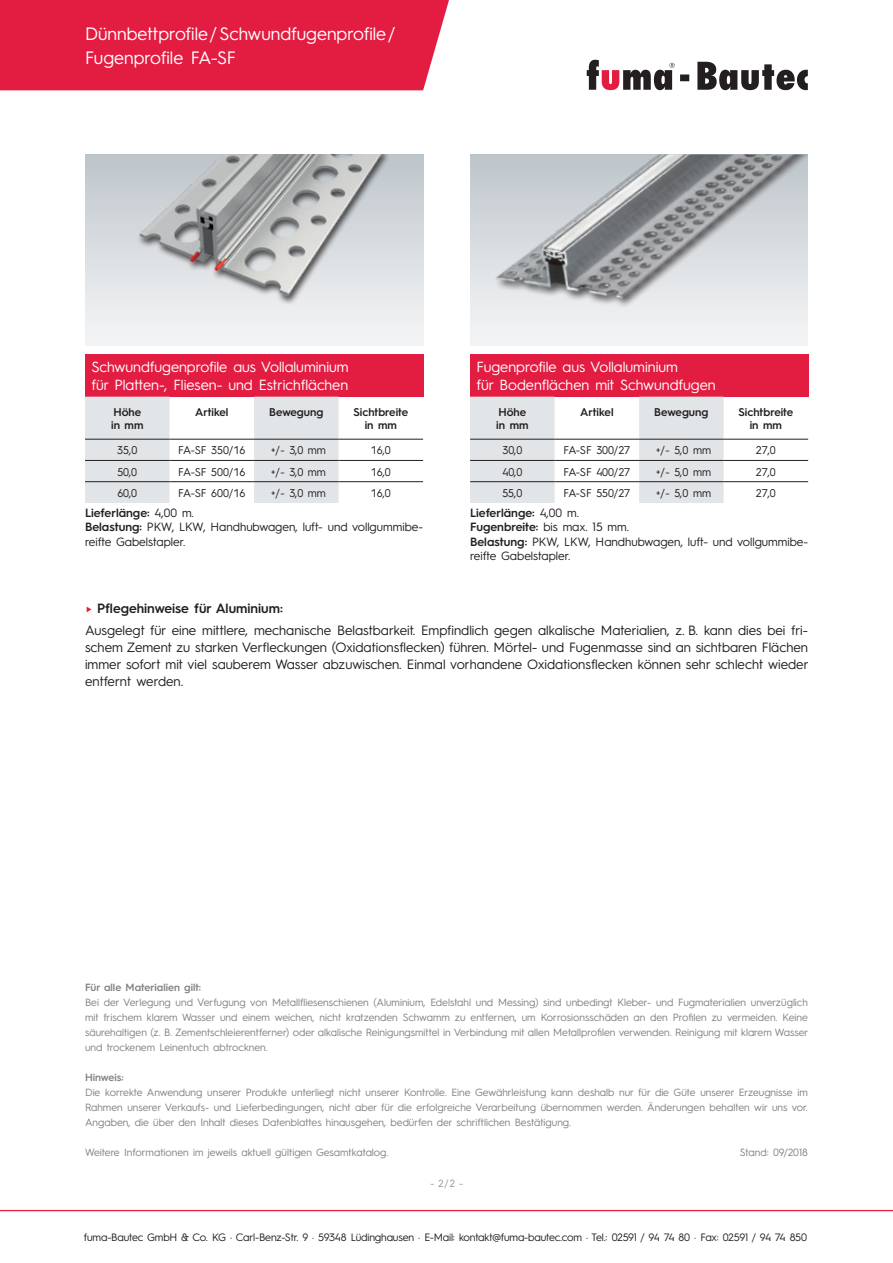
<style>
.page{position:relative;width:893px;height:1263px;background:#fff}
.page>*{position:absolute;margin:0;border:0;box-sizing:border-box;transform-origin:0 0}
.t1{font:18px/24px "Hurme Geometric Sans 3";color:#fff}
.t2{font:14.7px/18px "Hurme Geometric Sans 3";color:#fff}
.t3{font:13.5px/17px "Hurme Geometric Sans 3";color:#231f20}
.t4{font:12px/14.4px "Hurme Geometric Sans 3";color:#231f20}
.t5{font:11.25px "Hurme Geometric Sans 3";color:#231f20}
.t6{font:600 11.25px/13.5px "Hurme Geometric Sans 3";color:#231f20}
.t7{font:10.8px "Hurme Geometric Sans 3";letter-spacing:-.015em;color:#231f20}
.t8{font:10.5px/15px "Hurme Geometric Sans 3";color:#808285;text-align:justify}
.t9{font:600 10.5px "Hurme Geometric Sans 3";color:#808285}
.t10{font:10.5px "Hurme Geometric Sans 3";color:#939598}
.s1{font-weight:600}
.s2{font-weight:600;color:#e31c41}
</style>
<div class="page">
<div style="left:85px;top:154px;width:338px;height:191px;background:linear-gradient(to bottom,#bec5cb,#f5f6f6)"></div>
<div style="left:136px;top:154px;width:254px;height:152px;background:#231f20;opacity:.8"></div>
<img style="left:131px;top:154px;width:256px;height:147px">
<div style="left:470px;top:154px;width:338px;height:191px;background:linear-gradient(to bottom,#bec5cb,#f5f6f6)"></div>
<img style="left:477px;top:154px;width:331px;height:168px">
<div style="left:85px;top:354px;width:338px;height:43px;background:#e31c41"></div>
<div style="left:85px;top:397px;width:85px;height:106px;background:#e1e5e8"></div>
<div style="left:254px;top:397px;width:85px;height:106px;background:#e1e5e8"></div>
<hr style="left:85px;top:460px;width:85px;height:1px;background:#231f20">
<hr style="left:170px;top:460px;width:84px;height:1px;background:#231f20">
<hr style="left:254px;top:460px;width:85px;height:1px;background:#231f20">
<hr style="left:339px;top:460px;width:84px;height:1px;background:#231f20">
<hr style="left:85px;top:439px;width:85px;height:1px;background:#231f20">
<hr style="left:170px;top:439px;width:84px;height:1px;background:#231f20">
<hr style="left:254px;top:439px;width:85px;height:1px;background:#231f20">
<hr style="left:339px;top:439px;width:84px;height:1px;background:#231f20">
<hr style="left:85px;top:481px;width:85px;height:1px;background:#231f20">
<hr style="left:170px;top:481px;width:84px;height:1px;background:#231f20">
<hr style="left:254px;top:481px;width:85px;height:1px;background:#231f20">
<hr style="left:339px;top:481px;width:84px;height:1px;background:#231f20">
<div style="left:470px;top:354px;width:338px;height:43px;background:#e31c41"></div>
<div style="left:470px;top:397px;width:85px;height:106px;background:#e1e5e8"></div>
<div style="left:639px;top:397px;width:85px;height:106px;background:#e1e5e8"></div>
<hr style="left:470px;top:460px;width:85px;height:1px;background:#231f20">
<hr style="left:555px;top:460px;width:84px;height:1px;background:#231f20">
<hr style="left:639px;top:460px;width:85px;height:1px;background:#231f20">
<hr style="left:724px;top:460px;width:84px;height:1px;background:#231f20">
<hr style="left:470px;top:481px;width:85px;height:1px;background:#231f20">
<hr style="left:555px;top:481px;width:84px;height:1px;background:#231f20">
<hr style="left:639px;top:481px;width:85px;height:1px;background:#231f20">
<hr style="left:724px;top:481px;width:84px;height:1px;background:#231f20">
<hr style="left:470px;top:439px;width:85px;height:1px;background:#231f20">
<hr style="left:555px;top:439px;width:84px;height:1px;background:#231f20">
<hr style="left:639px;top:439px;width:85px;height:1px;background:#231f20">
<hr style="left:724px;top:439px;width:84px;height:1px;background:#231f20">
<div style="left:0;top:0;width:449px;height:90px;background:#e31c41"></div>
<svg style="left:680px;top:62px;width:128px;height:28px"></svg>
<svg style="left:587px;top:60px;width:87px;height:30px"></svg>
<hr style="left:0;top:1210px;width:893px;height:1px;background:#e31c41">
<h1 class="t1" style="left:85px;top:21px;width:312px">Dünnbettprofile/Schwundfugenprofile/<br>Fugenprofile FA-SF</h1>
<h2 class="t2" style="left:91px;top:357px;width:259px">Schwundfugenprofile aus Vollaluminium für Platten-, Fliesen- und Estrichflächen</h2>
<p class="t6" style="left:111px;top:404px;width:34px">Höhe in mm</p>
<p class="t6" style="left:195px;top:404px;width:35px">Artikel</p>
<p class="t6" style="left:269px;top:404px;width:56px">Bewegung</p>
<p class="t6" style="left:353px;top:404px;width:56px;text-align:center">Sichtbreite in mm</p>
<p class="t5" style="left:117px;top:443px;width:21px">35,0</p>
<p class="t5" style="left:178px;top:443px;width:69px">FA-SF 350/16</p>
<p class="t5" style="left:271px;top:443px;width:56px">+/- 3,0 mm</p>
<p class="t5" style="left:371px;top:443px;width:22px">16,0</p>
<p class="t5" style="left:117px;top:464px;width:21px">50,0</p>
<p class="t5" style="left:178px;top:464px;width:69px">FA-SF 500/16</p>
<p class="t5" style="left:271px;top:464px;width:56px">+/- 3,0 mm</p>
<p class="t5" style="left:371px;top:464px;width:22px">16,0</p>
<p class="t5" style="left:117px;top:485px;width:21px">60,0</p>
<p class="t5" style="left:178px;top:485px;width:69px">FA-SF 600/16</p>
<p class="t5" style="left:271px;top:485px;width:56px">+/- 3,0 mm</p>
<p class="t5" style="left:371px;top:485px;width:22px">16,0</p>
<p class="t4" style="left:85px;top:505px;width:340px"><span class="s1">Lieferlänge:</span> 4,00 m.<br><span class="s1">Belastung:</span> PKW, LKW, Handhubwagen, luft- und vollgummibe&shy;reifte Gabelstapler.</p>
<h2 class="t2" style="left:476px;top:357px;width:241px">Fugenprofile aus Vollaluminium<br>für Bodenflächen mit Schwundfugen</h2>
<p class="t6" style="left:496px;top:404px;width:34px">Höhe in mm</p>
<p class="t6" style="left:580px;top:404px;width:35px">Artikel</p>
<p class="t6" style="left:654px;top:404px;width:56px">Bewegung</p>
<p class="t6" style="left:738px;top:404px;width:56px;text-align:center">Sichtbreite in mm</p>
<p class="t5" style="left:502px;top:443px;width:21px">30,0</p>
<p class="t5" style="left:563px;top:443px;width:68px">FA-SF 300/27</p>
<p class="t5" style="left:656px;top:443px;width:56px">+/- 5,0 mm</p>
<p class="t5" style="left:756px;top:443px;width:21px">27,0</p>
<p class="t5" style="left:502px;top:464px;width:21px">40,0</p>
<p class="t5" style="left:563px;top:464px;width:68px">FA-SF 400/27</p>
<p class="t5" style="left:656px;top:464px;width:56px">+/- 5,0 mm</p>
<p class="t5" style="left:756px;top:464px;width:21px">27,0</p>
<p class="t5" style="left:502px;top:485px;width:21px">55,0</p>
<p class="t5" style="left:563px;top:485px;width:68px">FA-SF 550/27</p>
<p class="t5" style="left:656px;top:485px;width:56px">+/- 5,0 mm</p>
<p class="t5" style="left:756px;top:485px;width:21px">27,0</p>
<p class="t4" style="left:470px;top:505px;width:340px"><span class="s1">Lieferlänge:</span> 4,00 m.<br><span class="s1">Fugenbreite:</span> bis max. 15 mm.<br><span class="s1">Belastung:</span> PKW, LKW, Handhubwagen, luft- und vollgummibe&shy;reifte Gabelstapler.</p>
<p class="t3" style="left:85px;top:597px;width:724px;line-height:21.1px"><span class="s2">►</span> <span class="s1">Pflegehinweise für Aluminium:<br></span>Ausgelegt für eine mittlere, mechanische Belastbarkeit. Empfindlich gegen alkalische Materialien, z. B. kann dies bei fri-</p>
<p class="t3" style="left:85px;top:637px;width:725px;text-align:justify">schem Zement zu starken Verfleckungen (Oxidationsflecken) führen. Mörtel- und Fugenmasse sind an sichtbaren Flächen immer sofort mit viel sauberem Wasser abzuwischen. Einmal vorhandene Oxidationsflecken können sehr schlecht wieder entfernt werden.</p>
<p class="t9" style="left:85px;top:980px;width:118px">Für alle Materialien gilt:</p>
<p class="t8" style="left:85px;top:994px;width:725px">Bei der Verlegung und Verfugung von Metallfliesenschienen (Aluminium, Edelstahl und Messing) sind unbedingt Kleber- und Fugmaterialien unverzüglich mit frischem klarem Wasser und einem weichen, nicht kratzenden Schwamm zu entfernen, um Korrosionsschäden an den Profilen zu vermeiden. Keine säurehaltigen (z. B. Zementschleierentferner) oder alkalische Reinigungsmittel in Verbindung mit allen Metallprofilen verwenden. Reinigung mit klarem Wasser und trockenem Leinentuch abtrocknen.</p>
<p class="t9" style="left:85px;top:1070px;width:40px">Hinweis:</p>
<p class="t8" style="left:85px;top:1084px;width:724px">Die korrekte Anwendung unserer Produkte unterliegt nicht unserer Kontrolle. Eine Gewährleistung kann deshalb nur für die Güte unserer Erzeugnisse im Rahmen unserer Verkaufs- und Lieferbedingungen, nicht aber für die erfolgreiche Verarbeitung übernommen werden. Änderungen behalten wir uns vor.<br>Angaben, die über den Inhalt dieses Datenblattes hinausgehen, bedürfen der schriftlichen Bestätigung.</p>
<p class="t8" style="left:85px;top:1144px;width:305px">Weitere Informationen im jeweils aktuell gültigen Gesamtkatalog.</p>
<p class="t8" style="left:740px;top:1144px;width:70px">Stand: 09/2018</p>
<p class="t10" style="left:430px;top:1175px;width:34px">- 2/2 -</p>
<p class="t7" style="left:84px;top:1230px;width:725px">fuma-Bautec GmbH &amp; Co. KG · Carl-Benz-Str. 9 · 59348 Lüdinghausen · E-Mail: kontakt@fuma-bautec.com · Tel.: 02591 / 94 74 80 · Fax: 02591 / 94 74 850</p>
</div>
